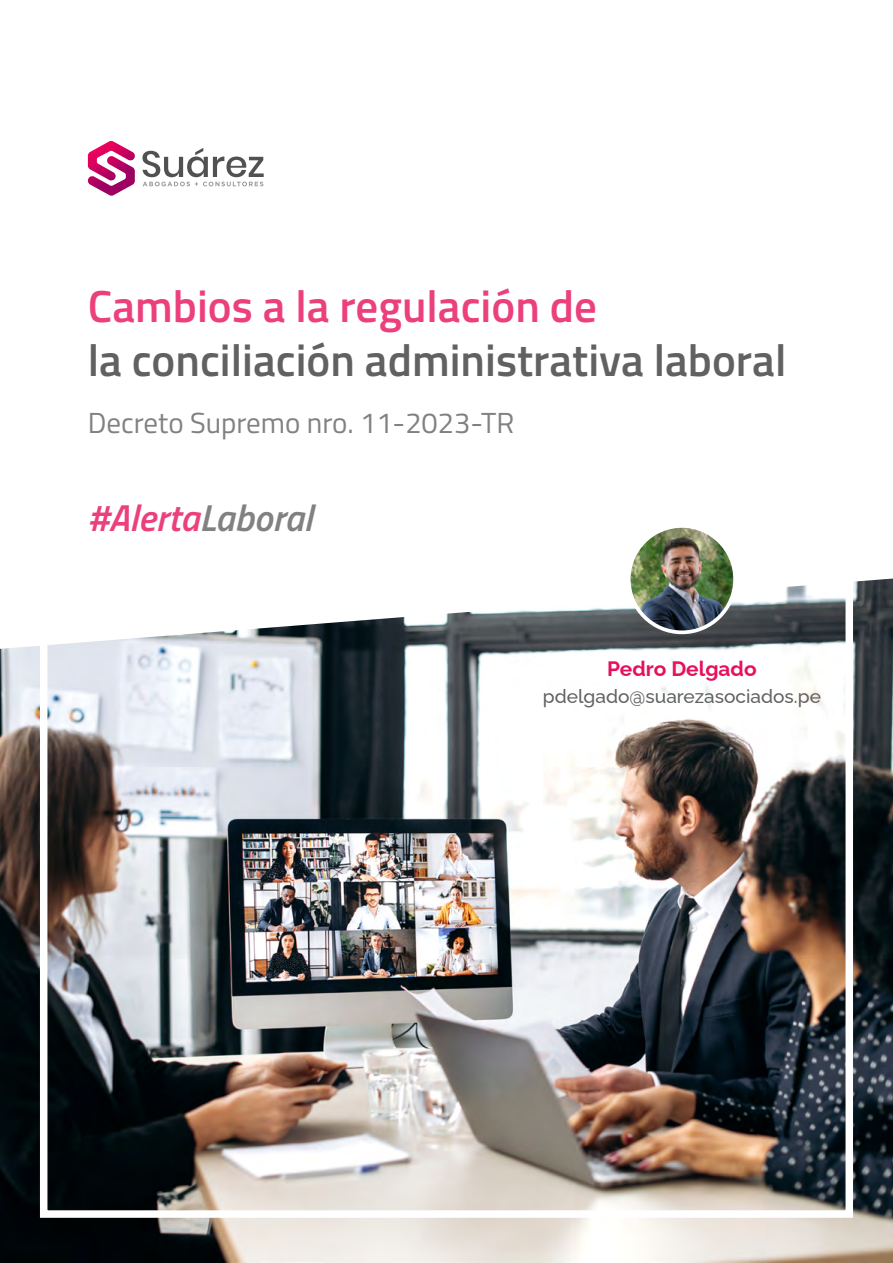
<style>
.page{position:relative;width:893px;height:1263px;background:#fff}
.page>*{position:absolute;margin:0;border:0;box-sizing:border-box;transform-origin:0 0}
.t1{font:600 45px "Titillium Web";color:#616161}
.t2{font:600 45px "Titillium Web";color:#ec407d}
.t3{font:italic 600 37.5px "Titillium Web";color:#ec407d}
.t4{font:28.95px "Titillium Web";color:#818181}
.t5{font:700 20.85px "Raleway";color:#e7105d}
.t6{font:500 19.05px "Raleway";color:#616161}
.s1{color:#818181}
</style>
<div class="page">
<img style="left:0;top:578px;width:893px;height:685px">
<svg style="left:88px;top:141px;width:47px;height:55px"></svg>
<svg style="left:142px;top:148px;width:122px;height:38px"></svg>
<div style="left:40px;top:511px;width:813px;height:707px;border:8px solid #fff"></div>
<img style="left:629px;top:526px;width:105px;height:106px;border-radius:53px">
<div style="left:627px;top:524px;width:110px;height:110px;border:4px solid #fff;border-radius:50%"></div>
<p class="t2" style="left:88px;top:272px;width:511px">Cambios a la regulación de</p>
<p class="t1" style="left:88px;top:326px;width:700px">la conciliación administrativa laboral</p>
<p class="t4" style="left:88px;top:401px;width:428px">Decreto Supremo nro. 11-2023-TR</p>
<p class="t3" style="left:88px;top:490px;width:226px">#Alerta<span class="s1">Laboral</span></p>
<p class="t5" style="left:607px;top:651px;width:151px">Pedro Delgado</p>
<p class="t6" style="left:543px;top:681px;width:280px">pdelgado@suarezasociados.pe</p>
</div>
